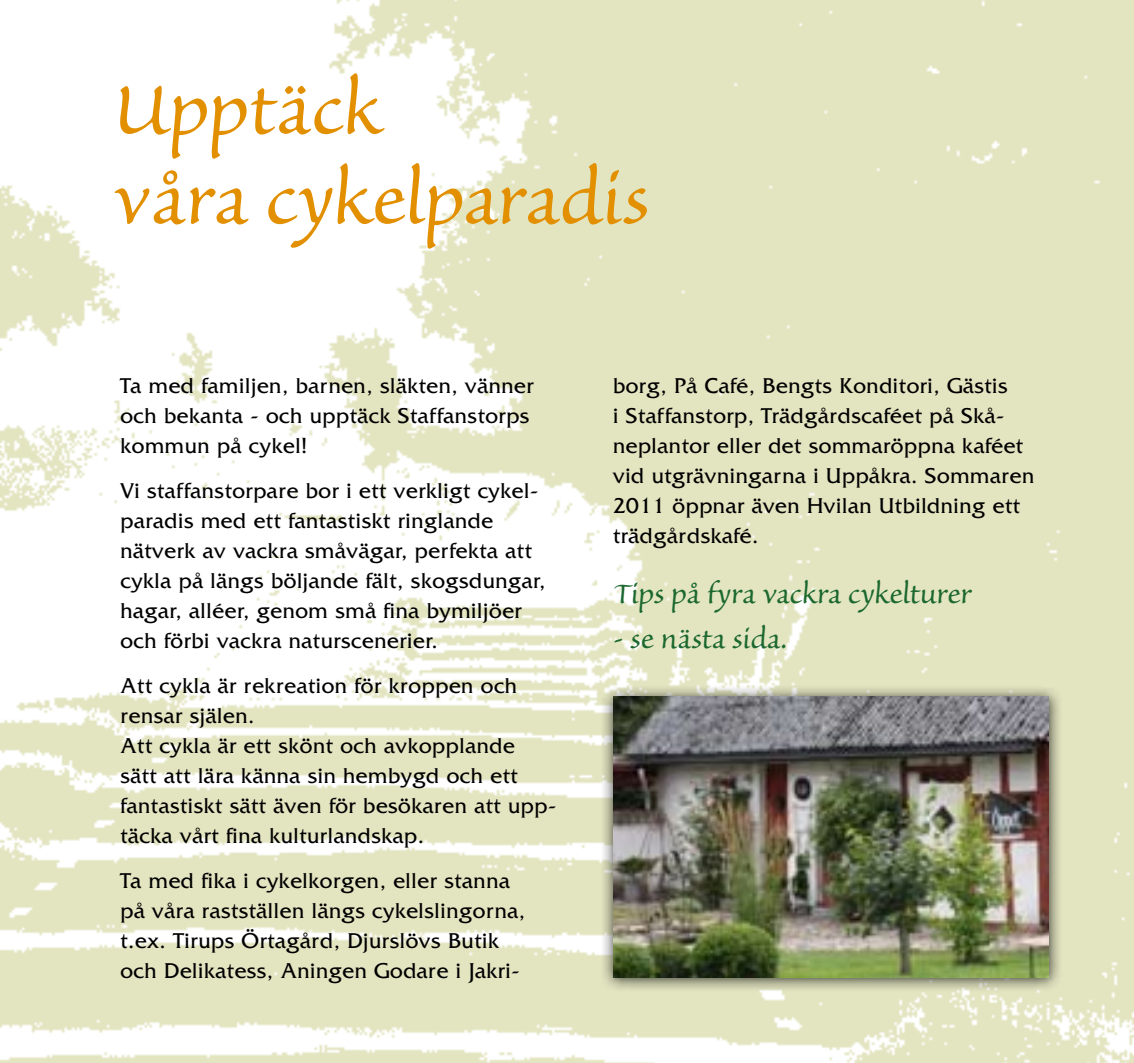
<style>
.page{position:relative;width:1134px;height:1063px;background:#fff}
.page>*{position:absolute;margin:0;border:0;box-sizing:border-box;transform-origin:0 0}
.t1{font:90px/90px "Sanvito";letter-spacing:-.01em;color:#e28f00}
.t2{font:35px "Sanvito";letter-spacing:-.01em;color:#1c682f}
.t3{font:22.5px/30px "Friz Quadrata";letter-spacing:.025em;color:#000}
</style>
<div class="page">
<img style="left:0;top:0;width:1134px;height:1063px">
<div style="left:599px;top:683px;width:464px;height:309px;background:#000;opacity:.75"></div>
<img style="left:613px;top:697px;width:436px;height:281px">
<h1 class="t1" style="left:112px;top:67px;width:538px">Upptäck<br>våra cykelparadis</h1>
<p class="t3" style="left:120px;top:371px;width:415px">Ta med familjen, barnen, släkten, vänner och bekanta - och upptäck Staffanstorps kommun på cykel!</p>
<p class="t3" style="left:120px;top:475px;width:426px">Vi staffanstorpare bor i ett verkligt cykel&shy;paradis med ett fantastiskt ringlande nätverk av vackra småvägar, perfekta att cykla på längs böljande fält, skogsdungar, hagar, alléer, genom små fina bymiljöer och förbi vackra naturscenerier.</p>
<p class="t3" style="left:120px;top:670px;width:437px">Att cykla är rekreation för kroppen och rensar själen.<br>Att cykla är ett skönt och avkopplande sätt att lära känna sin hembygd och ett fantastiskt sätt även för besökaren att upp&shy;täcka vårt fina kulturlandskap.</p>
<p class="t3" style="left:120px;top:865px;width:406px">Ta med fika i cykelkorgen, eller stanna på våra rastställen längs cykelslingorna, t.ex. Tirups Örtagård, Djurslövs Butik och Delikatess, Aningen Godare i Jakri-</p>
<p class="t3" style="left:613px;top:371px;width:423px">borg, På Café, Bengts Konditori, Gästis<br>i Staffanstorp, Trädgårdscaféet på Skå&shy;neplantor eller det sommaröppna kaféet vid utgrävningarna i Uppåkra. Sommaren 2011 öppnar även Hvilan Utbildning ett trädgårdskafé.</p>
<h2 class="t2" style="left:613px;top:577px;width:361px">Tips på fyra vackra cykelturer</h2>
<h2 class="t2" style="left:613px;top:622px;width:175px">- se nästa sida.</h2>
</div>
